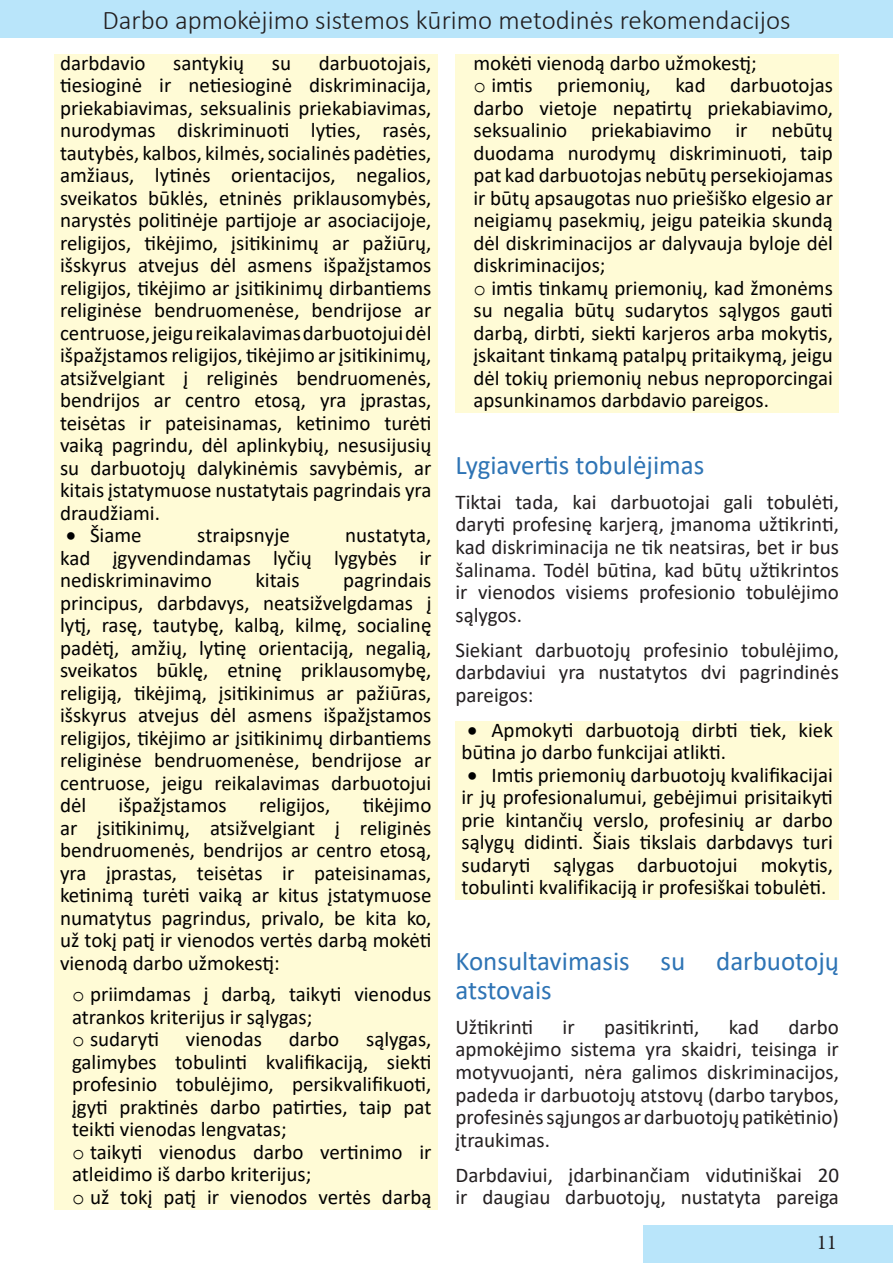
<style>
.page{position:relative;width:893px;height:1263px;background:#fff}
.page>*{position:absolute;margin:0;border:0;box-sizing:border-box;transform-origin:0 0}
.Heading_3{font:27px/29.1px "Calibri";color:#2e74b5}
.t1{font:300 27px "Calibri";color:#231f20}
.t2{font:21px/22.5px "Calibri";color:#000;text-align:justify}
.t3{font:21px/22.6px "Calibri";color:#231f20;text-align:justify}
.t4{font:21px "Minion Pro";color:#231f20}
.s1{font-family:"Courier New"}
</style>
<div class="page">
<div style="left:643px;top:1225px;width:250px;height:38px;background:#b9e5fa"></div>
<div style="left:0;top:0;width:893px;height:37px;background:#b9e5fa"></div>
<div style="left:54px;top:54px;width:383px;height:1155px;background:#fffbd6"></div>
<div style="left:455px;top:54px;width:384px;height:358px;background:#fffbd6"></div>
<div style="left:455px;top:721px;width:384px;height:178px;background:#fffbd6"></div>
<p class="t1" style="left:102px;top:3px;width:690px">Darbo apmokėjimo sistemos kūrimo metodinės rekomendacijos</p>
<p class="t2" style="left:60px;top:51px;width:87px">darbdavio</p>
<p class="t2" style="left:173px;top:51px;width:73px">santykių</p>
<p class="t2" style="left:272px;top:51px;width:21px">su</p>
<p class="t2" style="left:473px;top:51px;width:285px">mokėti vienodą darbo užmokestį;</p>
<p class="t2" style="left:473px;top:74px;width:361px"><span class="s1">o</span> imtis priemonių, kad darbuotojas darbo vietoje nepatirtų priekabiavimo, seksualinio priekabiavimo ir nebūtų duodama nurodymų diskriminuoti, taip pat kad darbuotojas nebūtų persekiojamas ir būtų apsaugotas nuo priešiško elgesio ar neigiamų pasekmių, jeigu pateikia skundą dėl diskriminacijos ar dalyvauja byloje dėl diskriminacijos;</p>
<p class="t2" style="left:473px;top:276px;width:361px"><span class="s1">o</span> imtis tinkamų priemonių, kad žmonėms su negalia būtų sudarytos sąlygos gauti darbą, dirbti, siekti karjeros arba mokytis, įskaitant tinkamą patalpų pritaikymą, jeigu dėl tokių priemonių nebus neproporcingai apsunkinamos darbdavio pareigos.</p>
<p class="t2" style="left:60px;top:51px;width:373px;text-indent:259px">darbuotojais, tiesioginė ir netiesioginė diskriminacija, priekabiavimas, seksualinis priekabiavimas, nurodymas diskriminuoti lyties, rasės, tautybės, kalbos, kilmės, socialinės padėties, amžiaus, lytinės orientacijos, negalios, sveikatos būklės, etninės priklausomybės, narystės politinėje partijoje ar asociacijoje, religijos, tikėjimo, įsitikinimų ar pažiūrų, išskyrus atvejus dėl asmens išpažįstamos religijos, tikėjimo ar įsitikinimų dirbantiems religinėse bendruomenėse, bendrijose ar centruose, jeigu reikalavimas darbuotojui dėl išpažįstamos religijos, tikėjimo ar įsitikinimų, atsižvelgiant į religinės bendruomenės, bendrijos ar centro etosą, yra įprastas, teisėtas ir pateisinamas, ketinimo turėti vaiką pagrindu, dėl aplinkybių, nesusijusių su darbuotojų dalykinėmis savybėmis, ar kitais įstatymuose nustatytais pagrindais yra draudžiami.</p>
<p class="t2" style="left:66px;top:524px;width:77px">• Šiame</p>
<p class="t2" style="left:197px;top:524px;width:94px">straipsnyje</p>
<p class="Heading_3" style="left:455px;top:450px;width:250px">Lygiavertis tobulėjimas</p>
<p class="t3" style="left:455px;top:490px;width:385px">Tiktai tada, kai darbuotojai gali tobulėti, daryti profesinę karjerą, įmanoma užtikrinti, kad diskriminacija ne tik neatsiras, bet ir bus šalinama. Todėl būtina, kad būtų užtikrintos ir vienodos visiems profesionio tobulėjimo sąlygos.</p>
<p class="t3" style="left:455px;top:638px;width:385px">Siekiant darbuotojų profesinio tobulėjimo, darbdaviui yra nustatytos dvi pagrindinės pareigos:</p>
<p class="t2" style="left:461px;top:718px;width:373px">• Apmokyti darbuotoją dirbti tiek, kiek būtina jo darbo funkcijai atlikti.</p>
<p class="t2" style="left:461px;top:763px;width:373px">• Imtis priemonių darbuotojų kvalifikacijai ir jų profesionalumui, gebėjimui prisitaikyti prie kintančių verslo, profesinių ar darbo sąlygų didinti. Šiais tikslais darbdavys turi sudaryti sąlygas darbuotojui mokytis, tobulinti kvalifikaciją ir profesiškai tobulėti.</p>
<p class="t2" style="left:60px;top:524px;width:373px;text-indent:285px">nustatyta, kad įgyvendindamas lyčių lygybės ir nediskriminavimo</p>
<p class="t2" style="left:255px;top:569px;width:46px">kitais</p>
<p class="t2" style="left:60px;top:569px;width:373px;text-indent:283px">pagrindais principus, darbdavys, neatsižvelgdamas į lytį, rasę, tautybę, kalbą, kilmę, socialinę padėtį, amžių, lytinę orientaciją, negalią, sveikatos būklę, etninę priklausomybę, religiją, tikėjimą, įsitikinimus ar pažiūras, išskyrus atvejus dėl asmens išpažįstamos religijos, tikėjimo ar įsitikinimų dirbantiems religinėse bendruomenėse, bendrijose ar centruose, jeigu reikalavimas darbuotojui dėl</p>
<p class="t2" style="left:119px;top:794px;width:110px">išpažįstamos</p>
<p class="t2" style="left:259px;top:794px;width:73px">religijos,</p>
<p class="t2" style="left:60px;top:794px;width:373px;text-indent:303px">tikėjimo ar įsitikinimų, atsižvelgiant į religinės bendruomenės, bendrijos ar centro etosą, yra įprastas, teisėtas ir pateisinamas, ketinimą turėti vaiką ar kitus įstatymuose numatytus pagrindus, privalo, be kita ko, už tokį patį ir vienodos vertės darbą mokėti vienodą darbo užmokestį:</p>
<p class="t2" style="left:72px;top:983px;width:361px"><span class="s1">o</span> priimdamas į darbą, taikyti vienodus atrankos kriterijus ir sąlygas;</p>
<p class="t2" style="left:72px;top:1028px;width:89px"><span class="s1">o</span> sudaryti</p>
<p class="t2" style="left:186px;top:1028px;width:78px">vienodas</p>
<p class="t2" style="left:289px;top:1028px;width:52px">darbo</p>
<p class="Heading_3" style="left:455px;top:946px;width:385px">Konsultavimasis su darbuotojų atstovais</p>
<p class="t3" style="left:455px;top:1015px;width:79px">Užtikrinti</p>
<p class="t3" style="left:563px;top:1015px;width:14px">ir</p>
<p class="t3" style="left:604px;top:1015px;width:97px">pasitikrinti,</p>
<p class="t3" style="left:729px;top:1015px;width:32px">kad</p>
<p class="t3" style="left:455px;top:1015px;width:385px;text-indent:333px">darbo apmokėjimo sistema yra skaidri, teisinga ir motyvuojanti, nėra galimos diskriminacijos, padeda ir darbuotojų atstovų (darbo tarybos, profesinės sąjungos ar darbuotojų patikėtinio) įtraukimas.</p>
<p class="t3" style="left:455px;top:1163px;width:385px">Darbdaviui, įdarbinančiam vidutiniškai 20 ir daugiau darbuotojų, nustatyta pareiga</p>
<p class="t4" style="left:817px;top:1229px;width:22px">11</p>
<p class="t2" style="left:72px;top:1028px;width:361px;text-indent:294px">sąlygas, galimybes tobulinti kvalifikaciją, siekti profesinio tobulėjimo, persikvalifikuoti, įgyti praktinės darbo patirties, taip pat teikti vienodas lengvatas;</p>
<p class="t2" style="left:72px;top:1140px;width:361px"><span class="s1">o</span> taikyti vienodus darbo vertinimo ir atleidimo iš darbo kriterijus;</p>
<p class="t2" style="left:72px;top:1185px;width:361px"><span class="s1">o</span> už tokį patį ir vienodos vertės darbą</p>
</div>
